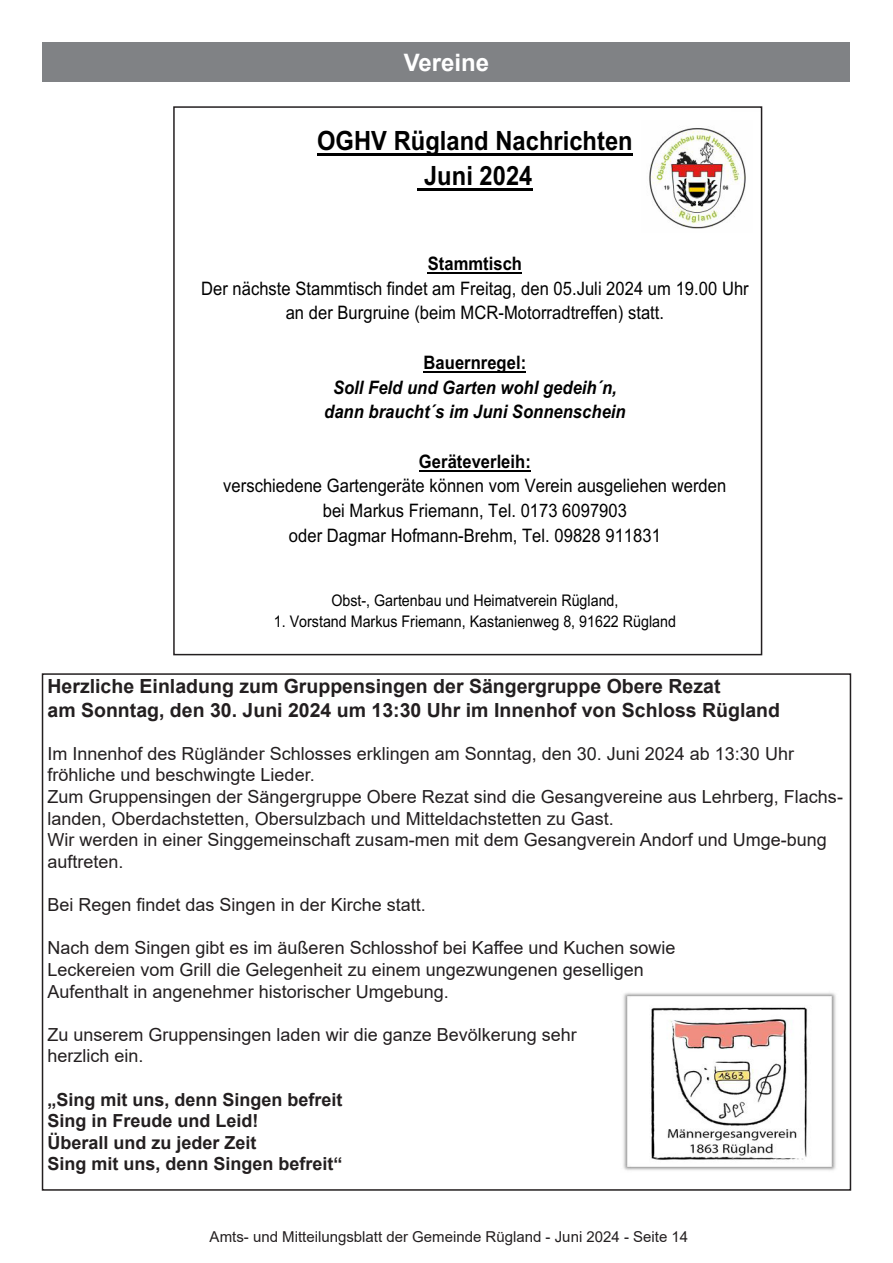
<style>
.page{position:relative;width:893px;height:1263px;background:#fff}
.page>*{position:absolute;margin:0;border:0;box-sizing:border-box;transform-origin:0 0}
.t1{font:700 26.55px/35.2px "Arial";color:#000;text-align:center;scale:.89 1}
.t2{font:700 24px "Arial";color:#fff}
.t3{font:700 19.5px/23.4px "Arial";color:#231f20}
.t4{font:18.6px/24.6px "Arial";letter-spacing:.005em;color:#000;text-align:center;scale:.89 1}
.t5{font:italic 700 18.6px/24.8px "Arial";letter-spacing:.005em;color:#000;text-align:center;scale:.89 1}
.t6{font:18px/21.6px "Arial";color:#231f20}
.t7{font:700 18px "Arial";color:#231f20}
.t8{font:16.05px "Arial";color:#000;scale:.89 1}
.t9{font:15px "Arial";color:#231f20}
.s1{font-weight:700}
.s2{font-style:normal}
</style>
<div class="page">
<div style="left:43px;top:43px;width:807px;height:39px;background:#808285"></div>
<hr style="left:317px;top:153px;width:316px;height:3px;background:#000">
<hr style="left:418px;top:188px;width:115px;height:3px;background:#000">
<hr style="left:428px;top:272px;width:94px;height:2px;background:#000">
<hr style="left:424px;top:371px;width:102px;height:1px;background:#000">
<hr style="left:419px;top:470px;width:112px;height:1px;background:#000">
<div style="left:173px;top:106px;width:589px;height:549px;border:2px solid #231f20"></div>
<img style="left:649px;top:128px;width:97px;height:101px">
<img style="left:623px;top:992px;width:213px;height:179px">
<p class="t2" style="left:404px;top:45px;width:87px">Vereine</p>
<p class="t1" style="left:317px;top:123px;width:356px">OGHV Rügland Nachrichten<br>Juni 2024</p>
<p class="t4" style="left:201px;top:251px;width:617px"><span class="s1">Stammtisch<br></span>Der nächste Stammtisch findet am Freitag, den 05.Juli 2024 um 19.00 Uhr an der Burgruine (beim MCR-Motorradtreffen) statt.</p>
<p class="t5" style="left:324px;top:350px;width:340px"><span class="s2">Bauernregel:<br></span>Soll Feld und Garten wohl gedeih´n, dann braucht´s im Juni Sonnenschein</p>
<p class="t4" style="left:223px;top:449px;width:567px"><span class="s1">Geräteverleih:<br></span>verschiedene Gartengeräte können vom Verein ausgeliehen werden bei Markus Friemann, Tel. 0173 6097903<br>oder Dagmar Hofmann-Brehm, Tel. 09828 911831</p>
<p class="t8" style="left:331px;top:589px;width:324px">Obst-, Gartenbau und Heimatverein Rügland,</p>
<p class="t8" style="left:274px;top:610px;width:453px">1. Vorstand Markus Friemann, Kastanienweg 8, 91622 Rügland</p>
<p class="t3" style="left:48px;top:675px;width:734px">Herzliche Einladung zum Gruppensingen der Sängergruppe Obere Rezat<br>am Sonntag, den 30. Juni 2024 um 13:30 Uhr im Innenhof von Schloss Rügland</p>
<p class="t6" style="left:48px;top:743px;width:748px">Im Innenhof des Rügländer Schlosses erklingen am Sonntag, den 30. Juni 2024 ab 13:30 Uhr fröhliche und beschwingte Lieder.</p>
<p class="t6" style="left:48px;top:786px;width:797px">Zum Gruppensingen der Sängergruppe Obere Rezat sind die Gesangvereine aus Lehrberg, Flachs&shy;landen, Oberdachstetten, Obersulzbach und Mitteldachstetten zu Gast.</p>
<p class="t6" style="left:48px;top:829px;width:781px">Wir werden in einer Singgemeinschaft zusam-men mit dem Gesangverein Andorf und Umge-bung auftreten.</p>
<p class="t6" style="left:48px;top:894px;width:380px">Bei Regen findet das Singen in der Kirche statt.</p>
<p class="t6" style="left:48px;top:937px;width:629px">Nach dem Singen gibt es im äußeren Schlosshof bei Kaffee und Kuchen sowie<br>Leckereien vom Grill die Gelegenheit zu einem ungezwungenen geselligen<br>Aufenthalt in angenehmer historischer Umgebung.</p>
<p class="t6" style="left:48px;top:1023px;width:531px">Zu unserem Gruppensingen laden wir die ganze Bevölkerung sehr herzlich ein.</p>
<p class="t7" style="left:48px;top:1086px;width:297px">„Sing mit uns, denn Singen befreit</p>
<p class="t7" style="left:48px;top:1108px;width:213px">Sing in Freude und Leid!</p>
<p class="t7" style="left:48px;top:1130px;width:211px">Überall und zu jeder Zeit</p>
<p class="t7" style="left:48px;top:1151px;width:297px">Sing mit uns, denn Singen befreit“</p>
<p class="t9" style="left:210px;top:1226px;width:480px">Amts- und Mitteilungsblatt der Gemeinde Rügland - Juni 2024 - Seite 14</p>
</div>
